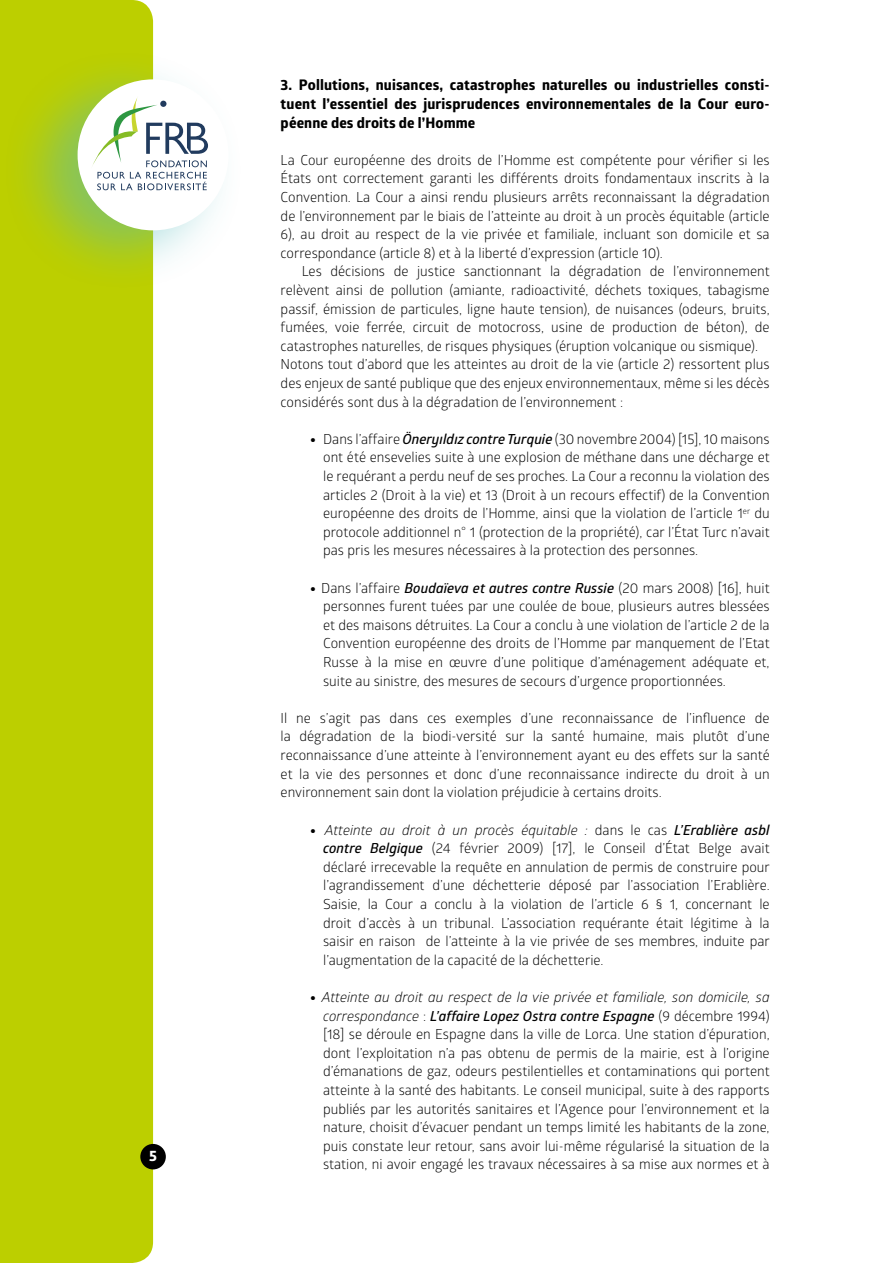
<style>
.page{position:relative;width:893px;height:1263px;background:#fff}
.page>*{position:absolute;margin:0;border:0;box-sizing:border-box;transform-origin:0 0}
.t1{font:700 14.85px "Globerx";color:#fff}
.t2{font:700 14.7px/18.6px "Globerx";letter-spacing:.01em;color:#000;text-align:justify}
.t3{font:13.8px/18.6px "Glober";color:#000;text-align:justify}
.s1{font-weight:900}
.s2{font-weight:600;font-style:italic}
.s3{font-style:italic}
</style>
<div class="page">
<div style="left:0;top:0;width:153px;height:1263px;background:#bccf00"></div>
<div style="left:1px;top:49px;width:244px;height:243px;background:#51babc;opacity:.5"></div>
<div style="left:78px;top:79px;width:151px;height:151px;background:#fff;border-radius:50%"></div>
<svg style="left:91px;top:96px;width:117px;height:94px"></svg>
<div style="left:140px;top:1144px;width:26px;height:25px;background:#000;border-radius:50%"></div>
<p class="t1" style="left:149px;top:1145px;width:9px">5</p>
<p class="t2" style="left:281px;top:76px;width:490px">3. Pollutions, nuisances, catastrophes naturelles ou industrielles consti&shy;tuent l’essentiel des jurisprudences environnementales de la Cour euro&shy;péenne des droits de l’Homme</p>
<p class="t3" style="left:281px;top:150px;width:490px">La Cour européenne des droits de l’Homme est compétente pour vérifier si les États ont correctement garanti les différents droits fondamentaux inscrits à la Convention. La Cour a ainsi rendu plusieurs arrêts reconnaissant la dégradation de l’environnement par le biais de l’atteinte au droit à un procès équitable (article 6), au droit au respect de la vie privée et familiale, incluant son domicile et sa correspondance (article 8) et à la liberté d’expression (article 10).</p>
<p class="t3" style="left:281px;top:262px;width:491px;text-align:left;text-indent:21px">Les décisions de justice sanctionnant la dégradation de l’environnement relèvent ainsi de pollution (amiante, radioactivité, déchets toxiques, tabagisme passif, émission de particules, ligne haute tension), de nuisances (odeurs, bruits, fumées, voie ferrée, circuit de motocross, usine de production de béton), de catastrophes naturelles, de risques physiques (éruption volcanique ou sismique).<br>Notons tout d’abord que les atteintes au droit de la vie (article 2) ressortent plus des enjeux de santé publique que des enjeux environnementaux, même si les décès considérés sont dus à la dégradation de l’environnement :</p>
<p class="t3" style="left:323px;top:429px;width:448px;text-indent:-13px"><span class="s1">•</span> Dans l’affaire <span class="s2">Öneryıldız contre Turquie</span> (30 novembre 2004) [15], 10 maisons ont été ensevelies suite à une explosion de méthane dans une décharge et le requérant a perdu neuf de ses proches. La Cour a reconnu la violation des articles 2 (Droit à la vie) et 13 (Droit à un recours effectif) de la Convention européenne des droits de l’Homme, ainsi que la violation de l’article 1<sup>er</sup> du protocole additionnel n° 1 (protection de la propriété), car l’État Turc n’avait pas pris les mesures nécessaires à la protection des personnes.</p>
<p class="t3" style="left:323px;top:578px;width:448px;text-indent:-13px"><span class="s1">•</span> Dans l’affaire <span class="s2">Boudaïeva et autres contre Russie</span> (20 mars 2008) [16], huit personnes furent tuées par une coulée de boue, plusieurs autres blessées et des maisons détruites. La Cour a conclu à une violation de l’article 2 de la Convention européenne des droits de l’Homme par manquement de l’Etat Russe à la mise en œuvre d’une politique d’aménagement adéquate et, suite au sinistre, des mesures de secours d’urgence proportionnées.</p>
<p class="t3" style="left:281px;top:708px;width:491px">Il ne s’agit pas dans ces exemples d’une reconnaissance de l’influence de la dégradation de la biodi-versité sur la santé humaine, mais plutôt d’une reconnaissance d’une atteinte à l’environnement ayant eu des effets sur la santé et la vie des personnes et donc d’une reconnaissance indirecte du droit à un environnement sain dont la violation préjudicie à certains droits.</p>
<p class="t3" style="left:323px;top:820px;width:448px;text-indent:-13px"><span class="s1">•</span> <span class="s3">Atteinte au droit à un procès équitable :</span> dans le cas <span class="s2">L’Erablière asbl contre Belgique</span> (24 février 2009) [17], le Conseil d’État Belge avait déclaré irrecevable la requête en annulation de permis de construire pour l’agrandissement d’une déchetterie déposé par l’association l’Erablière.<br>Saisie, la Cour a conclu à la violation de l’article 6 § 1, concernant le droit d’accès à un tribunal. L’association requérante était légitime à la saisir en raison de l’atteinte à la vie privée de ses membres, induite par l’augmentation de la capacité de la déchetterie.</p>
<p class="t3" style="left:323px;top:987px;width:448px;text-indent:-13px"><span class="s1">•</span> <span class="s3">Atteinte au droit au respect de la vie privée et familiale, son domicile, sa correspondance</span> : <span class="s2">L’affaire Lopez Ostra contre Espagne</span> (9 décembre 1994) [18] se déroule en Espagne dans la ville de Lorca. Une station d’épuration, dont l’exploitation n’a pas obtenu de permis de la mairie, est à l’origine d’émanations de gaz, odeurs pestilentielles et contaminations qui portent atteinte à la santé des habitants. Le conseil municipal, suite à des rapports publiés par les autorités sanitaires et l’Agence pour l’environnement et la nature, choisit d’évacuer pendant un temps limité les habitants de la zone, puis constate leur retour, sans avoir lui-même régularisé la situation de la station, ni avoir engagé les travaux nécessaires à sa mise aux normes et à</p>
</div>
